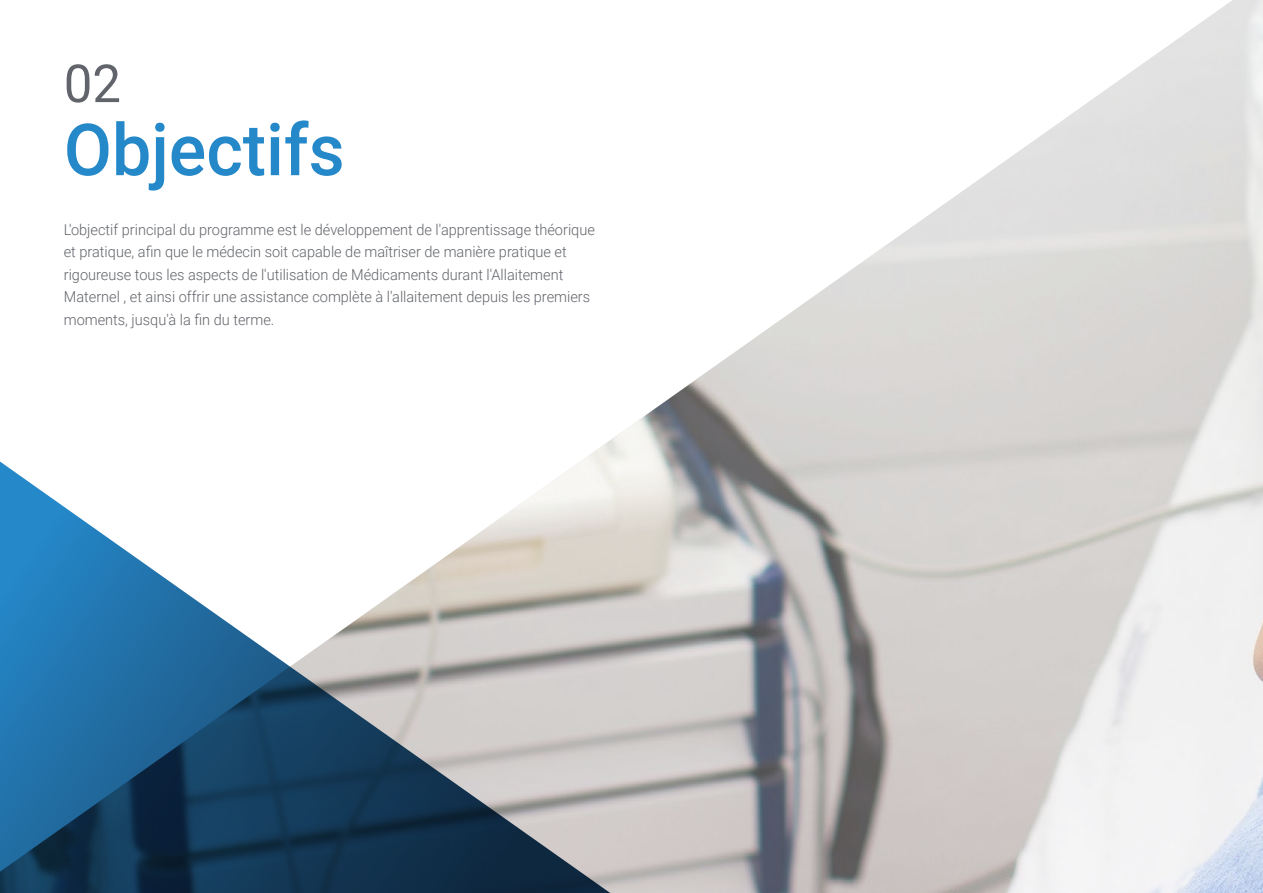
<style>
.page{position:relative;width:1263px;height:893px;background:#fff}
.page>*{position:absolute;margin:0;border:0;box-sizing:border-box;transform-origin:0 0}
.Portadilla{font:500 72px "Roboto";color:#2488c9}
.t1{font:52.5px "Roboto";color:#61646a}
.Texto_Simple{font:300 15px/22.5px "Roboto";color:#61646a}
</style>
<div class="page">
<img style="left:602px;top:0;width:661px;height:893px">
<svg style="left:0;top:446px;width:640px;height:447px"></svg>
<p class="t1" style="left:64px;top:47px;width:59px">02</p>
<p class="Portadilla" style="left:64px;top:99px;width:282px">Objectifs</p>
<p class="Texto_Simple" style="left:64px;top:217px;width:533px">L'objectif principal du programme est le développement de l'apprentissage théorique et pratique, afin que le médecin soit capable de maîtriser de manière pratique et rigoureuse tous les aspects de l'utilisation de Médicaments durant l'Allaitement Maternel , et ainsi offrir une assistance complète à l'allaitement depuis les premiers moments, jusqu'à la fin du terme.</p>
</div>
